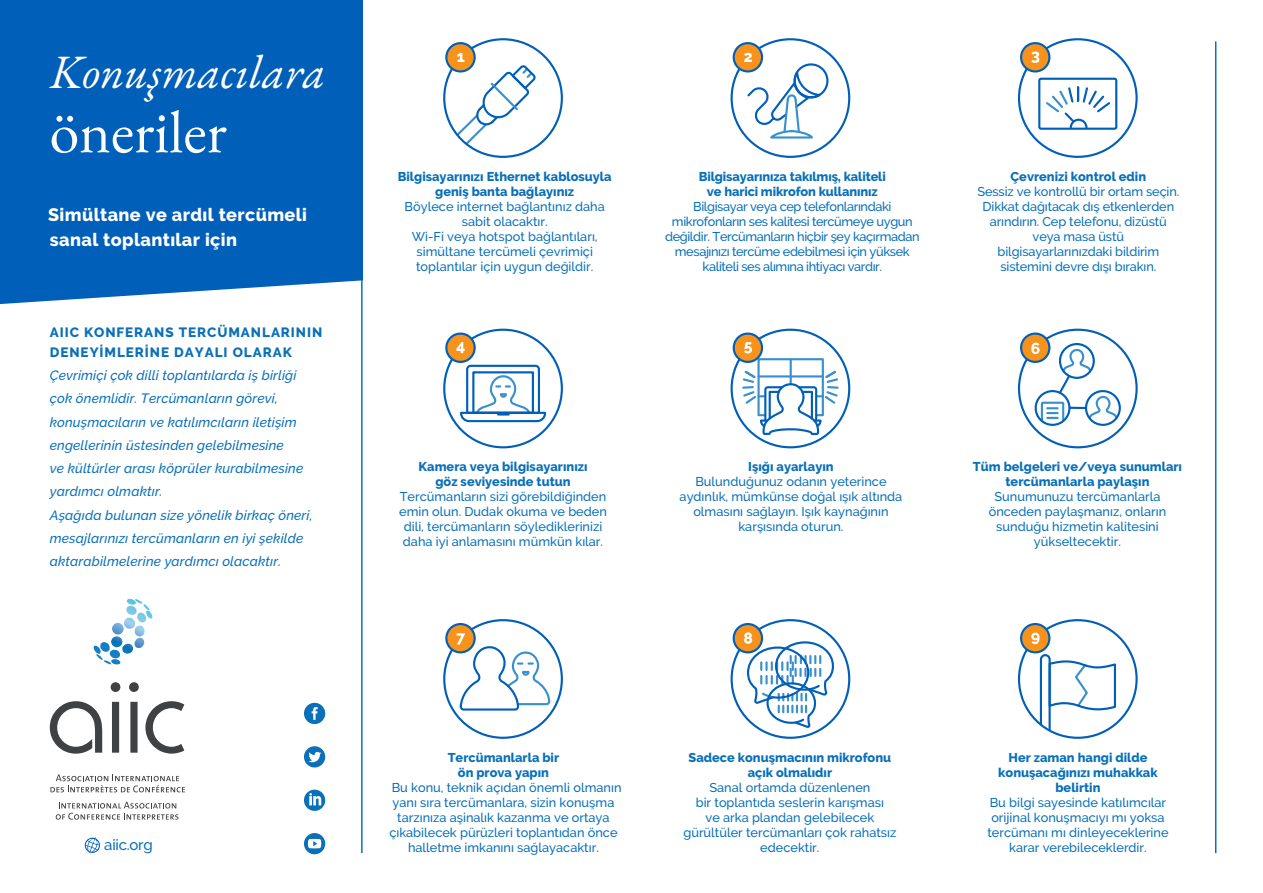
<style>
.page{position:relative;width:1263px;height:893px;background:#fff}
.page>*{position:absolute;margin:0;border:0;box-sizing:border-box;transform-origin:0 0}
.t1{font:60px "EB Garamond";color:#fff}
.t2{font:italic 46.5px "EB Garamond";color:#fff}
.t3{font:800 18px/25.5px "Raleway";letter-spacing:.02em;color:#fff}
.t4{font:500 15px "Raleway";letter-spacing:-.02em;color:#0a70b9}
.t5{font:italic 500 13.5px/23.2px "Raleway";letter-spacing:.01em;color:#0a70b9}
.t6{font:800 13.5px/19.5px "Raleway";letter-spacing:.07em;color:#0a70b9}
.t7{font:500 12.75px/15px "Raleway";color:#0a70b9;text-align:center}
.t8{font:800 12.75px/15px "Raleway";color:#0a70b9;text-align:center}
.t9{font:500 12.75px/15px "Raleway";letter-spacing:-.03em;color:#0a70b9;text-align:center}
</style>
<div class="page">
<div style="left:1034px;top:390px;width:36px;height:36px;border:2px solid #005fb9;border-radius:50%"></div>
<div style="left:1085px;top:390px;width:36px;height:36px;border:2px solid #005fb9;border-radius:50%"></div>
<div style="left:1018px;top:329px;width:120px;height:119px;border:2px solid #005fb9;border-radius:50%"></div>
<svg style="left:1021px;top:334px;width:28px;height:28px"></svg>
<div style="left:1020px;top:332px;width:30px;height:31px;border:2px solid #005fb9;border-radius:50%"></div>
<svg style="left:1031px;top:343px;width:88px;height:80px"></svg>
<svg style="left:460px;top:364px;width:87px;height:59px"></svg>
<div style="left:443px;top:329px;width:120px;height:119px;border:2px solid #005fb9;border-radius:50%"></div>
<svg style="left:446px;top:334px;width:29px;height:28px"></svg>
<div style="left:445px;top:332px;width:31px;height:31px;border:2px solid #005fb9;border-radius:50%"></div>
<svg style="left:456px;top:342px;width:9px;height:11px"></svg>
<hr style="left:361px;top:41px;width:2px;height:812px;background:#0a70b9">
<hr style="left:1215px;top:41px;width:1px;height:812px;background:#0a70b9">
<div style="left:443px;top:38px;width:120px;height:120px;border:2px solid #005fb9;border-radius:50%"></div>
<svg style="left:446px;top:43px;width:29px;height:28px"></svg>
<div style="left:445px;top:42px;width:31px;height:31px;border:2px solid #005fb9;border-radius:50%"></div>
<svg style="left:455px;top:53px;width:83px;height:94px"></svg>
<div style="left:730px;top:38px;width:120px;height:120px;border:2px solid #005fb9;border-radius:50%"></div>
<div style="left:734px;top:43px;width:28px;height:28px;background:#f7931d;border-radius:50%"></div>
<div style="left:733px;top:42px;width:30px;height:31px;border:2px solid #005fb9;border-radius:50%"></div>
<svg style="left:744px;top:53px;width:88px;height:87px"></svg>
<div style="left:1038px;top:78px;width:79px;height:52px;border:2px solid #005fb9;border-radius:2px"></div>
<svg style="left:1044px;top:86px;width:68px;height:44px"></svg>
<div style="left:1018px;top:38px;width:120px;height:120px;border:2px solid #005fb9;border-radius:50%"></div>
<div style="left:1021px;top:43px;width:28px;height:28px;background:#f7931d;border-radius:50%"></div>
<div style="left:1020px;top:42px;width:30px;height:31px;border:2px solid #005fb9;border-radius:50%"></div>
<svg style="left:1031px;top:52px;width:8px;height:11px"></svg>
<div style="left:730px;top:329px;width:120px;height:119px;border:2px solid #005fb9;border-radius:50%"></div>
<svg style="left:734px;top:334px;width:28px;height:28px"></svg>
<div style="left:733px;top:332px;width:30px;height:31px;border:2px solid #005fb9;border-radius:50%"></div>
<svg style="left:741px;top:342px;width:99px;height:94px"></svg>
<div style="left:443px;top:619px;width:120px;height:120px;border:2px solid #005fb9;border-radius:50%"></div>
<svg style="left:446px;top:624px;width:29px;height:28px"></svg>
<div style="left:445px;top:623px;width:31px;height:30px;border:2px solid #005fb9;border-radius:50%"></div>
<svg style="left:457px;top:633px;width:93px;height:78px"></svg>
<svg style="left:1039px;top:654px;width:78px;height:78px"></svg>
<div style="left:1018px;top:619px;width:120px;height:120px;border:2px solid #005fb9;border-radius:50%"></div>
<div style="left:1021px;top:624px;width:28px;height:28px;background:#f7931d;border-radius:50%"></div>
<div style="left:1020px;top:623px;width:30px;height:30px;border:2px solid #005fb9;border-radius:50%"></div>
<svg style="left:1031px;top:633px;width:8px;height:11px"></svg>
<div style="left:730px;top:619px;width:120px;height:120px;border:2px solid #005fb9;border-radius:50%"></div>
<div style="left:734px;top:624px;width:28px;height:28px;background:#f7931d;border-radius:50%"></div>
<div style="left:733px;top:623px;width:30px;height:30px;border:2px solid #005fb9;border-radius:50%"></div>
<svg style="left:744px;top:632px;width:91px;height:97px"></svg>
<div style="left:0;top:0;width:363px;height:304px;background:#005fb9"></div>
<svg style="left:50px;top:774px;width:135px;height:18px"></svg>
<svg style="left:56px;top:802px;width:123px;height:18px"></svg>
<svg style="left:50px;top:701px;width:52px;height:53px"></svg>
<svg style="left:111px;top:682px;width:9px;height:71px"></svg>
<svg style="left:129px;top:682px;width:10px;height:71px"></svg>
<svg style="left:145px;top:701px;width:39px;height:53px"></svg>
<svg style="left:93px;top:599px;width:60px;height:66px"></svg>
<svg style="left:84px;top:837px;width:16px;height:17px"></svg>
<svg style="left:304px;top:703px;width:21px;height:21px"></svg>
<svg style="left:304px;top:746px;width:21px;height:21px"></svg>
<svg style="left:304px;top:790px;width:21px;height:21px"></svg>
<svg style="left:304px;top:833px;width:21px;height:21px"></svg>
<h2 class="t2" style="left:50px;top:42px;width:277px">Konuşmacılara</h2>
<h1 class="t1" style="left:50px;top:93px;width:179px">öneriler</h1>
<h3 class="t3" style="left:48px;top:202px;width:260px">Simültane ve ardıl tercümeli sanal toplantılar için</h3>
<p class="t6" style="left:50px;top:323px;width:274px">AIIC KONFERANS TERCÜMANLARININ<br>DENEYİMLERİNE DAYALI OLARAK</p>
<p class="t5" style="left:50px;top:364px;width:264px">Çevrimiçi çok dilli toplantılarda iş birliği çok önemlidir. Tercümanların görevi, konuşmacıların ve katılımcıların iletişim engellerinin üstesinden gelebilmesine<br>ve kültürler arası köprüler kurabilmesine yardımcı olmaktır.<br>Aşağıda bulunan size yönelik birkaç öneri, mesajlarınızı tercümanların en iyi şekilde aktarabilmelerine yardımcı olacaktır.</p>
<p class="t8" style="left:398px;top:169px;width:215px">Bilgisayarınızı Ethernet kablosuyla geniş banta bağlayınız</p>
<p class="t7" style="left:405px;top:199px;width:202px">Böylece internet bağlantınız daha sabit olacaktır.<br>Wi-Fi veya hotspot bağlantıları, simültane tercümeli çevrimiçi toplantılar için uygun değildir.</p>
<p class="t8" style="left:699px;top:169px;width:189px">Bilgisayarınıza takılmış, kaliteli ve harici mikrofon kullanınız</p>
<p class="t9" style="left:665px;top:199px;width:256px">Bilgisayar veya cep telefonlarındaki mikrofonların ses kalitesi tercümeye uygun değildir. Tercümanların hiçbir şey kaçırmadan mesajınızı tercüme edebilmesi için yüksek kaliteli ses alımına ihtiyacı vardır.</p>
<p class="t8" style="left:1010px;top:169px;width:137px">Çevrenizi kontrol edin</p>
<p class="t7" style="left:977px;top:184px;width:203px">Sessiz ve kontrollü bir ortam seçin.<br>Dikkat dağıtacak dış etkenlerden arındırın. Cep telefonu, dizüstü veya masa üstü bilgisayarlarınızdaki bildirim sistemini devre dışı bırakın.</p>
<p class="t8" style="left:419px;top:459px;width:170px">Kamera veya bilgisayarınızı göz seviyesinde tutun</p>
<p class="t7" style="left:399px;top:489px;width:209px">Tercümanların sizi görebildiğinden emin olun. Dudak okuma ve beden dili, tercümanların söylediklerinizi daha iyi anlamasını mümkün kılar.</p>
<p class="t8" style="left:748px;top:459px;width:87px">Işığı ayarlayın</p>
<p class="t7" style="left:680px;top:474px;width:224px">Bulunduğunuz odanın yeterince aydınlık, mümkünse doğal ışık altında olmasını sağlayın. Işık kaynağının karşısında oturun.</p>
<p class="t8" style="left:973px;top:459px;width:211px">Tüm belgeleri ve/veya sunumları tercümanlarla paylaşın</p>
<p class="t7" style="left:989px;top:489px;width:179px">Sunumunuzu tercümanlarla önceden paylaşmanız, onların sunduğu hizmetin kalitesini yükseltecektir.</p>
<p class="t4" style="left:104px;top:836px;width:50px">aiic.org</p>
<p class="t8" style="left:448px;top:750px;width:113px">Tercümanlarla bir ön prova yapın</p>
<p class="t7" style="left:389px;top:780px;width:234px">Bu konu, teknik açıdan önemli olmanın yanı sıra tercümanlara, sizin konuşma tarzınıza aşinalık kazanma ve ortaya çıkabilecek pürüzleri toplantıdan önce halletme imkanını sağlayacaktır.</p>
<p class="t8" style="left:689px;top:750px;width:204px">Sadece konuşmacının mikrofonu açık olmalıdır</p>
<p class="t7" style="left:683px;top:780px;width:215px">Sanal ortamda düzenlenen<br>bir toplantıda seslerin karışması<br>ve arka plandan gelebilecek gürültüler tercümanları çok rahatsız edecektir.</p>
<p class="t8" style="left:998px;top:750px;width:161px">Her zaman hangi dilde konuşacağınızı muhakkak belirtin</p>
<p class="t7" style="left:987px;top:795px;width:183px">Bu bilgi sayesinde katılımcılar orijinal konuşmacıyı mı yoksa tercümanı mı dinleyeceklerine karar verebileceklerdir.</p>
</div>
